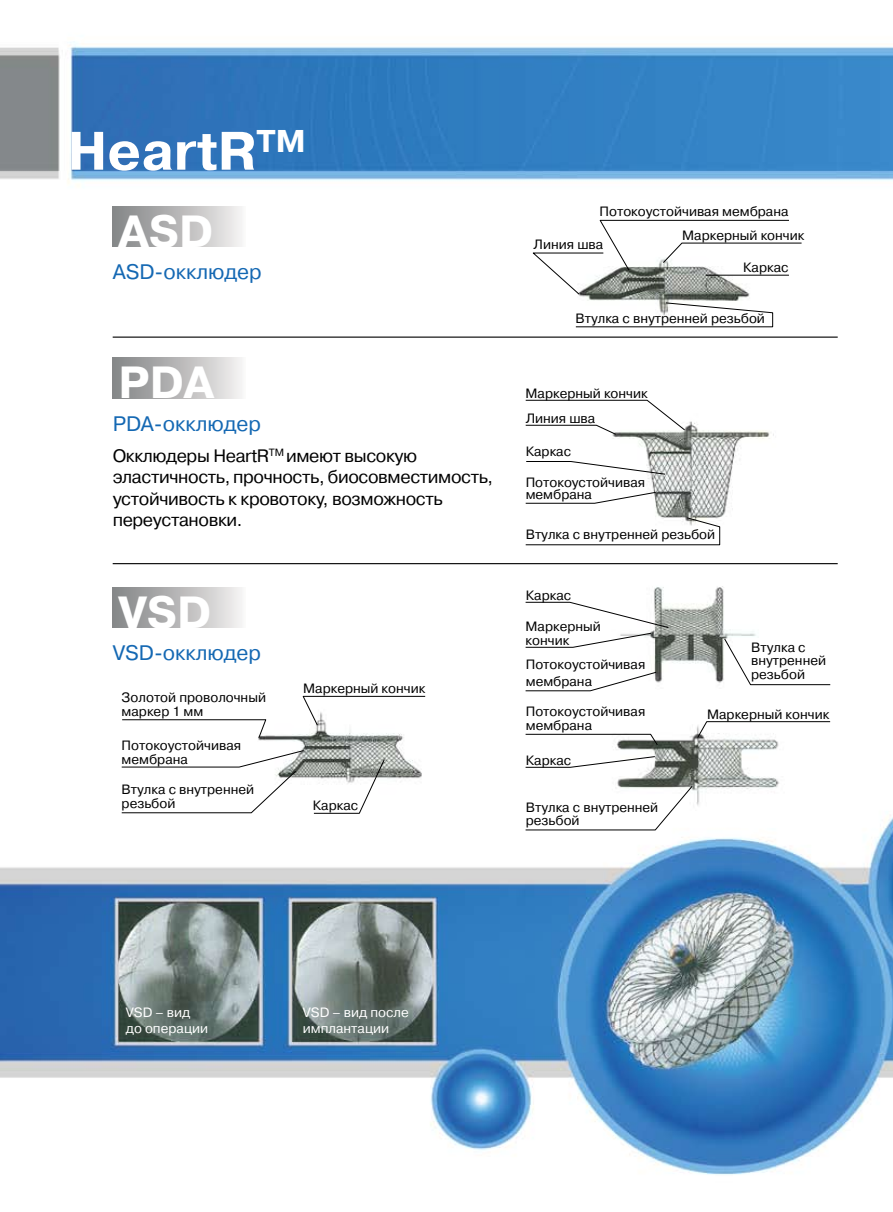
<style>
.page{position:relative;width:893px;height:1212px;background:#fff}
.page>*{position:absolute;margin:0;border:0;box-sizing:border-box;transform-origin:0 0}
.t1{font:700 54px "Pragmatica C";color:#fff}
.t2{font:700 45px "Pragmatica C";color:#fff}
.t3{font:21px "Pragmatica C";color:#1468b3}
.t4{font:18px/21.6px "Pragmatica C";letter-spacing:-.02em;color:#000}
.t5{font:13.5px/13.5px "Pragmatica C";color:#000}
.t6{font:13.5px/16.2px "Pragmatica C";color:#fff}
</style>
<div class="page">
<img style="left:0;top:41px;width:893px;height:1134px">
<div style="left:113px;top:206px;width:133px;height:41px;background:linear-gradient(to right,#818384,#f4f2f2)"></div>
<div style="left:113px;top:358px;width:133px;height:40px;background:linear-gradient(to right,#818384,#f4f2f2)"></div>
<div style="left:113px;top:587px;width:133px;height:41px;background:linear-gradient(to right,#818384,#f4f2f2)"></div>
<hr style="left:113px;top:337px;width:725px;height:1px;background:#000">
<hr style="left:113px;top:563px;width:725px;height:1px;background:#000">
<svg style="left:575px;top:302px;width:198px;height:26px"></svg>
<svg style="left:531px;top:220px;width:271px;height:75px"></svg>
<hr style="left:705px;top:275px;width:84px;height:1px;background:#000">
<svg style="left:525px;top:399px;width:161px;height:36px"></svg>
<svg style="left:525px;top:461px;width:141px;height:14px"></svg>
<svg style="left:525px;top:491px;width:132px;height:13px"></svg>
<svg style="left:525px;top:517px;width:195px;height:28px"></svg>
<svg style="left:302px;top:696px;width:124px;height:30px"></svg>
<svg style="left:121px;top:719px;width:146px;height:20px"></svg>
<svg style="left:121px;top:750px;width:184px;height:63px"></svg>
<svg style="left:313px;top:758px;width:72px;height:56px"></svg>
<svg style="left:525px;top:601px;width:144px;height:47px"></svg>
<svg style="left:525px;top:671px;width:132px;height:20px"></svg>
<svg style="left:724px;top:638px;width:107px;height:47px"></svg>
<svg style="left:525px;top:733px;width:133px;height:13px"></svg>
<svg style="left:697px;top:721px;width:134px;height:17px"></svg>
<svg style="left:525px;top:756px;width:131px;height:12px"></svg>
<svg style="left:525px;top:785px;width:168px;height:46px"></svg>
<h1 class="t1" style="left:68px;top:122px;width:240px">HeartR<sup>ТМ</sup></h1>
<h2 class="t2" style="left:119px;top:207px;width:96px">ASD</h2>
<h3 class="t3" style="left:113px;top:261px;width:150px">ASD-окклюдер</h3>
<h2 class="t2" style="left:119px;top:359px;width:97px">PDA</h2>
<h3 class="t3" style="left:113px;top:412px;width:150px">PDA-окклюдер</h3>
<h3 class="t4" style="left:113px;top:445px;width:382px">Окклюдеры HeartR<sup>ТМ</sup> имеют высокую эластичность, прочность, биосовместимость, устойчивость к кровотоку, возможность переустановки.</h3>
<h2 class="t2" style="left:119px;top:588px;width:94px">VSD</h2>
<h3 class="t3" style="left:113px;top:642px;width:150px">VSD-окклюдер</h3>
<p class="t5" style="left:122px;top:691px;width:146px">Золотой проволочный маркер 1 мм</p>
<p class="t5" style="left:122px;top:739px;width:121px">Потокоустойчивая мембрана</p>
<p class="t5" style="left:122px;top:783px;width:134px">Втулка с внутренней резьбой</p>
<p class="t5" style="left:303px;top:682px;width:124px">Маркерный кончик</p>
<p class="t5" style="left:313px;top:798px;width:47px">Каркас</p>
<p class="t5" style="left:682px;top:200px;width:124px;line-height:24px;text-indent:-83px">Потокоустойчивая мембрана<br>Маркерный кончик</p>
<p class="t5" style="left:743px;top:261px;width:47px">Каркас</p>
<p class="t5" style="left:575px;top:312px;width:191px">Втулка с внутренней резьбой</p>
<p class="t5" style="left:534px;top:238px;width:71px">Линия шва</p>
<p class="t5" style="left:526px;top:387px;width:124px">Маркерный кончик</p>
<p class="t5" style="left:526px;top:412px;width:71px">Линия шва</p>
<p class="t5" style="left:526px;top:445px;width:47px">Каркас</p>
<p class="t5" style="left:526px;top:477px;width:121px;line-height:12px">Потокоустойчивая мембрана</p>
<p class="t5" style="left:526px;top:528px;width:191px">Втулка с внутренней резьбой</p>
<p class="t5" style="left:526px;top:589px;width:47px">Каркас</p>
<p class="t5" style="left:526px;top:620px;width:77px">Маркерный кончик</p>
<p class="t5" style="left:526px;top:657px;width:121px;line-height:16.2px">Потокоустойчивая мембрана</p>
<p class="t5" style="left:526px;top:705px;width:121px">Потокоустойчивая мембрана</p>
<p class="t5" style="left:526px;top:754px;width:47px">Каркас</p>
<p class="t5" style="left:526px;top:800px;width:134px">Втулка с внутренней резьбой</p>
<p class="t5" style="left:751px;top:640px;width:76px">Втулка с внутренней резьбой</p>
<p class="t5" style="left:707px;top:707px;width:124px">Маркерный кончик</p>
<p class="t6" style="left:126px;top:1004px;width:84px">VSD – вид до операции</p>
<p class="t6" style="left:303px;top:1004px;width:107px">VSD – вид после имплантации</p>
</div>
